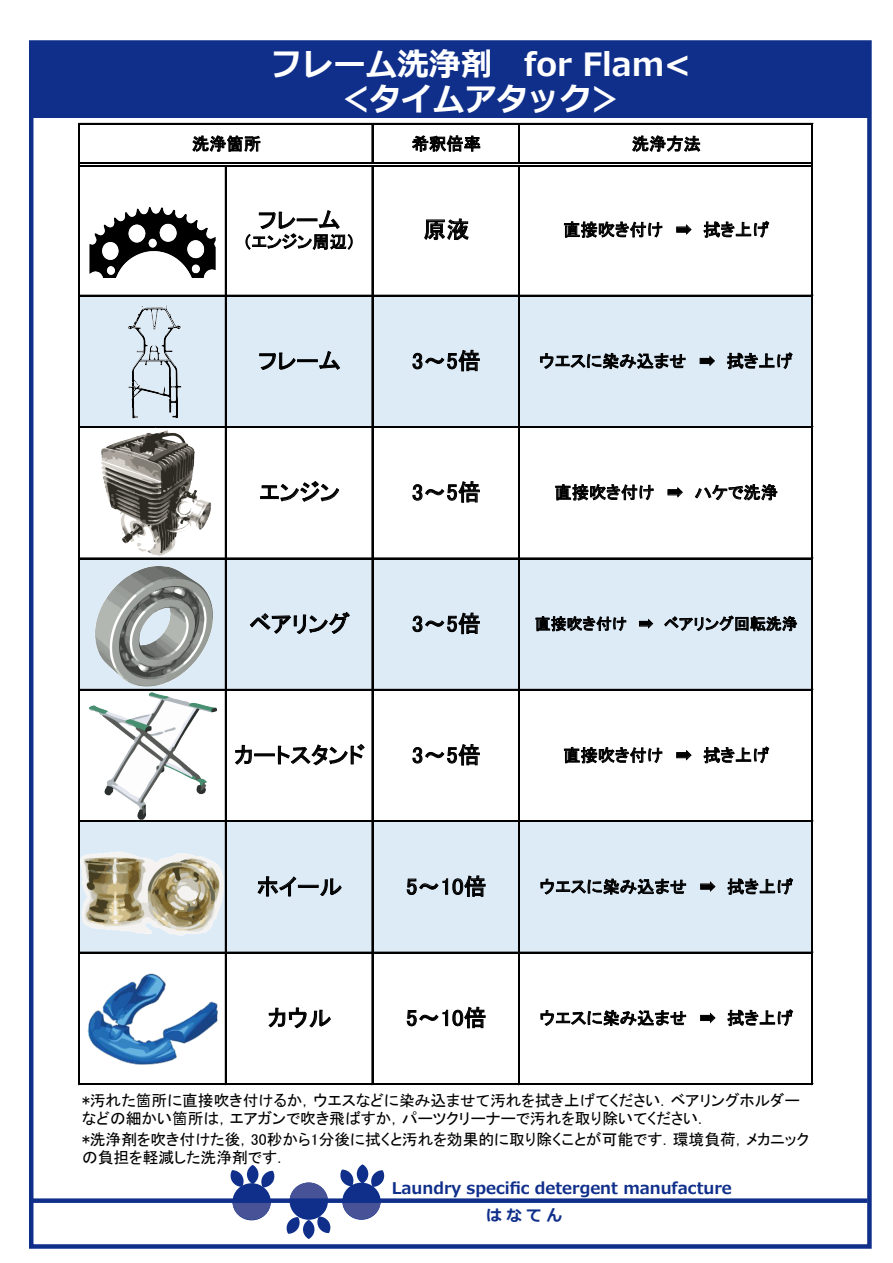
<style>
.page{position:relative;width:893px;height:1263px;background:#fff}
.page>*{position:absolute;margin:0;border:0;box-sizing:border-box;transform-origin:0 0}
.t1{font:700 31.95px/34.5px "Meiryo";color:#fff;text-align:center}
.t2{font:22.8px "MS P Gothic";letter-spacing:.01em;color:#000}
.t3{font:17.1px "MS P Gothic";letter-spacing:.01em;color:#000}
.t4{font:700 16.2px "Meiryo";color:#0f2f8b}
.t5{font:15.75px/17.4px "MS P Gothic";color:#000}
.t6{font:700 15.75px "Meiryo";color:#0f2f8b}
</style>
<div class="page">
<div style="left:80px;top:296px;width:732px;height:131px;background:#ddebf7"></div>
<div style="left:80px;top:558px;width:732px;height:132px;background:#ddebf7"></div>
<div style="left:80px;top:821px;width:732px;height:132px;background:#ddebf7"></div>
<svg style="left:192px;top:135px;width:68px;height:17px"></svg>
<svg style="left:412px;top:135px;width:68px;height:17px"></svg>
<svg style="left:632px;top:135px;width:68px;height:17px"></svg>
<svg style="left:235px;top:744px;width:17px;height:21px"></svg>
<svg style="left:278px;top:744px;width:87px;height:21px"></svg>
<svg style="left:412px;top:744px;width:68px;height:22px"></svg>
<svg style="left:564px;top:747px;width:98px;height:16px"></svg>
<svg style="left:676px;top:749px;width:16px;height:11px"></svg>
<svg style="left:703px;top:746px;width:66px;height:17px"></svg>
<svg style="left:260px;top:481px;width:79px;height:21px"></svg>
<svg style="left:412px;top:481px;width:68px;height:22px"></svg>
<svg style="left:555px;top:484px;width:99px;height:16px"></svg>
<svg style="left:667px;top:487px;width:16px;height:11px"></svg>
<svg style="left:695px;top:484px;width:82px;height:16px"></svg>
<svg style="left:535px;top:616px;width:91px;height:15px"></svg>
<svg style="left:639px;top:618px;width:14px;height:11px"></svg>
<svg style="left:664px;top:615px;width:133px;height:16px"></svg>
<svg style="left:540px;top:878px;width:146px;height:16px"></svg>
<svg style="left:700px;top:881px;width:15px;height:11px"></svg>
<svg style="left:727px;top:877px;width:66px;height:18px"></svg>
<svg style="left:540px;top:1009px;width:146px;height:17px"></svg>
<svg style="left:700px;top:1012px;width:15px;height:11px"></svg>
<svg style="left:727px;top:1009px;width:66px;height:17px"></svg>
<svg style="left:540px;top:353px;width:146px;height:16px"></svg>
<svg style="left:699px;top:355px;width:16px;height:11px"></svg>
<svg style="left:727px;top:352px;width:66px;height:17px"></svg>
<svg style="left:564px;top:221px;width:98px;height:17px"></svg>
<svg style="left:676px;top:224px;width:16px;height:11px"></svg>
<svg style="left:703px;top:221px;width:66px;height:17px"></svg>
<svg style="left:249px;top:611px;width:101px;height:23px"></svg>
<svg style="left:257px;top:876px;width:39px;height:20px"></svg>
<div style="left:298px;top:885px;width:20px;height:2px;border:1px solid #000"></div>
<svg style="left:320px;top:878px;width:22px;height:18px"></svg>
<svg style="left:268px;top:1007px;width:63px;height:21px"></svg>
<svg style="left:412px;top:349px;width:68px;height:23px"></svg>
<svg style="left:424px;top:218px;width:45px;height:22px"></svg>
<svg style="left:412px;top:612px;width:68px;height:22px"></svg>
<svg style="left:406px;top:875px;width:80px;height:22px"></svg>
<svg style="left:259px;top:352px;width:37px;height:18px"></svg>
<div style="left:297px;top:359px;width:21px;height:3px;border:1px solid #000"></div>
<svg style="left:319px;top:351px;width:21px;height:19px"></svg>
<svg style="left:245px;top:210px;width:108px;height:40px"></svg>
<svg style="left:406px;top:1006px;width:80px;height:22px"></svg>
<hr style="left:372px;top:125px;width:1px;height:37px;background:#000">
<hr style="left:518px;top:125px;width:2px;height:37px;background:#000">
<hr style="left:78px;top:123px;width:1px;height:961px;background:#000">
<hr style="left:79px;top:123px;width:1px;height:961px;background:#000">
<hr style="left:372px;top:166px;width:1px;height:918px;background:#000">
<hr style="left:518px;top:166px;width:2px;height:918px;background:#000">
<hr style="left:811px;top:125px;width:2px;height:959px;background:#000">
<hr style="left:225px;top:166px;width:2px;height:918px;background:#000">
<hr style="left:80px;top:123px;width:733px;height:2px;background:#000">
<hr style="left:80px;top:162px;width:731px;height:2px;background:#000">
<hr style="left:80px;top:165px;width:731px;height:1px;background:#000">
<hr style="left:80px;top:295px;width:733px;height:1px;background:#000">
<hr style="left:80px;top:426px;width:733px;height:2px;background:#000">
<hr style="left:80px;top:557px;width:733px;height:1px;background:#000">
<hr style="left:80px;top:558px;width:733px;height:1px;background:#000">
<hr style="left:80px;top:689px;width:733px;height:1px;background:#000">
<hr style="left:80px;top:820px;width:733px;height:2px;background:#000">
<hr style="left:80px;top:952px;width:733px;height:1px;background:#000">
<hr style="left:80px;top:1083px;width:733px;height:1px;background:#000">
<img style="left:95px;top:566px;width:118px;height:117px">
<img style="left:88px;top:427px;width:135px;height:131px">
<img style="left:80px;top:832px;width:145px;height:113px">
<img style="left:87px;top:964px;width:138px;height:107px">
<img style="left:80px;top:683px;width:140px;height:138px">
<img style="left:89px;top:207px;width:127px;height:71px">
<img style="left:128px;top:305px;width:54px;height:114px">
<div style="left:31px;top:42px;width:838px;height:76px;background:#0f2f8b"></div>
<div style="left:29px;top:40px;width:843px;height:1208px;border:4px solid #0f2f8b"></div>
<div style="left:290px;top:1182px;width:38px;height:37px;background:#0f2f8b;border-radius:50%"></div>
<svg style="left:290px;top:1182px;width:38px;height:16px"></svg>
<div style="left:342px;top:1182px;width:39px;height:37px;background:#0f2f8b;border-radius:50%"></div>
<svg style="left:342px;top:1203px;width:39px;height:16px"></svg>
<svg style="left:340px;top:1164px;width:45px;height:24px"></svg>
<svg style="left:286px;top:1215px;width:45px;height:24px"></svg>
<div style="left:232px;top:1183px;width:39px;height:37px;background:#0f2f8b;border-radius:50%"></div>
<svg style="left:232px;top:1203px;width:39px;height:16px"></svg>
<svg style="left:230px;top:1165px;width:45px;height:24px"></svg>
<svg style="left:31px;top:1198px;width:836px;height:4px;background:#244195"></svg>
<h1 class="t1" style="left:270px;top:49px;width:422px">フレーム洗浄剤　for Flam&lt;＜タイムアタック＞</h1>
<p class="t3" style="left:192px;top:135px;width:70px">洗浄箇所</p>
<p class="t3" style="left:412px;top:135px;width:70px">希釈倍率</p>
<p class="t3" style="left:632px;top:135px;width:70px">洗浄方法</p>
<h2 class="t2" style="left:258px;top:208px;width:84px">フレーム</h2>
<p class="t3" style="left:243px;top:233px;width:114px">（エンジン周辺）</p>
<h2 class="t2" style="left:258px;top:349px;width:84px">フレーム</h2>
<h2 class="t2" style="left:423px;top:218px;width:47px">原液</h2>
<h2 class="t2" style="left:412px;top:349px;width:70px">3～5倍</h2>
<p class="t3" style="left:563px;top:221px;width:207px">直接吹き付け ➡ 拭き上げ</p>
<p class="t3" style="left:539px;top:352px;width:255px">ウエスに染み込ませ ➡ 拭き上げ</p>
<h2 class="t2" style="left:259px;top:481px;width:82px">エンジン</h2>
<h2 class="t2" style="left:412px;top:481px;width:70px">3～5倍</h2>
<p class="t3" style="left:554px;top:484px;width:225px">直接吹き付け ➡ ハケで洗浄</p>
<h2 class="t2" style="left:249px;top:612px;width:102px">ベアリング</h2>
<h2 class="t2" style="left:412px;top:612px;width:70px">3～5倍</h2>
<p class="t5" style="left:535px;top:615px;width:264px">直接吹き付け ➡ ベアリング回転洗浄</p>
<h2 class="t2" style="left:235px;top:743px;width:131px">カートスタンド</h2>
<h2 class="t2" style="left:412px;top:743px;width:70px">3～5倍</h2>
<p class="t3" style="left:563px;top:746px;width:207px">直接吹き付け ➡ 拭き上げ</p>
<h2 class="t2" style="left:257px;top:875px;width:86px">ホイール</h2>
<h2 class="t2" style="left:268px;top:1006px;width:65px">カウル</h2>
<h2 class="t2" style="left:406px;top:875px;width:82px">5～10倍</h2>
<h2 class="t2" style="left:406px;top:1006px;width:82px">5～10倍</h2>
<p class="t3" style="left:539px;top:878px;width:255px">ウエスに染み込ませ ➡ 拭き上げ</p>
<p class="t3" style="left:539px;top:1009px;width:255px">ウエスに染み込ませ ➡ 拭き上げ</p>
<p class="t5" style="left:82px;top:1092px;width:719px">*汚れた箇所に直接吹き付けるか，ウエスなどに染み込ませて汚れを拭き上げてください．ベアリングホルダーなどの細かい箇所は，エアガンで吹き飛ばすか，パーツクリーナーで汚れを取り除いてください．</p>
<p class="t5" style="left:82px;top:1130px;width:729px">*洗浄剤を吹き付けた後，30秒から1分後に拭くと汚れを効果的に取り除くことが可能です．環境負荷，メカニックの負担を軽減した洗浄剤です．</p>
<p class="t4" style="left:392px;top:1176px;width:341px">Laundry specific detergent manufacture</p>
<p class="t6" style="left:486px;top:1203px;width:78px">はなてん</p>
</div>
